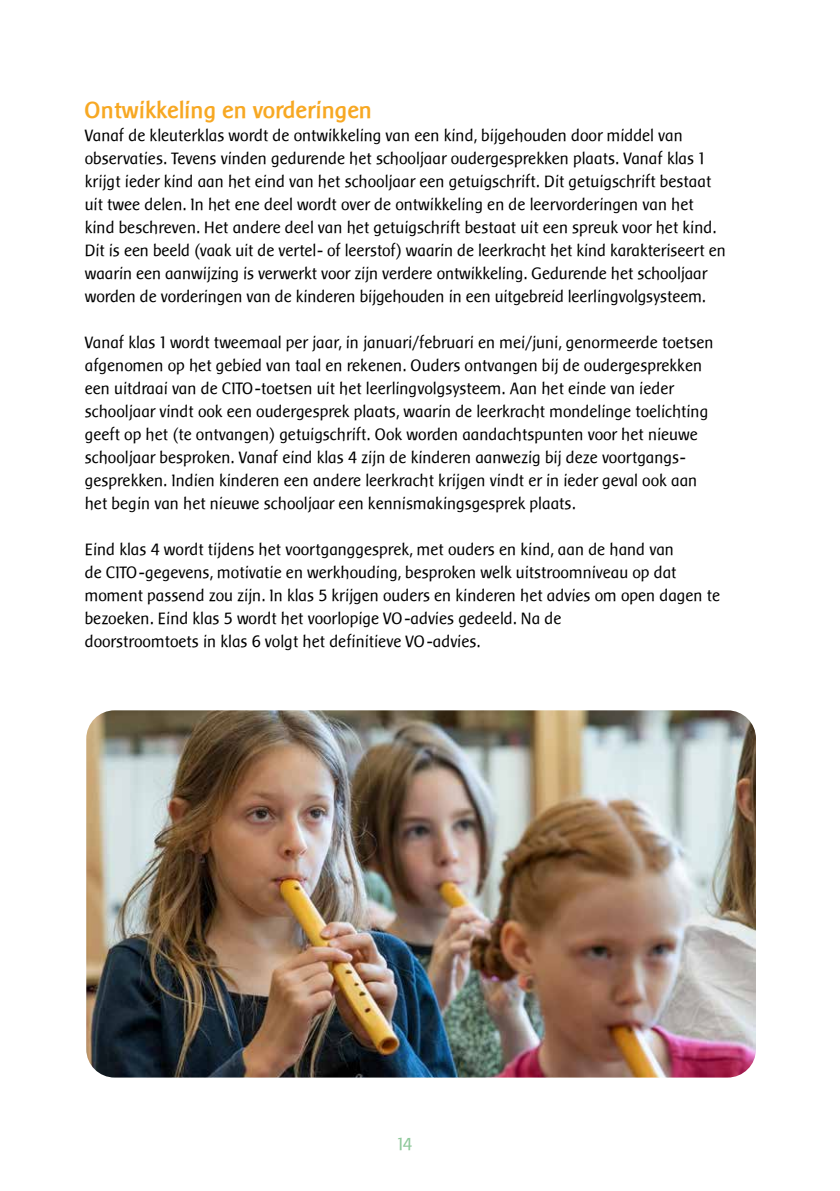
<style>
.page{position:relative;width:840px;height:1191px;background:#fff}
.page>*{position:absolute;margin:0;border:0;box-sizing:border-box;transform-origin:0 0}
.t1{font:700 24px "Baar Sophia";color:#f7a823}
.t2{font:18px "Baar Sophia";color:#8ec89a}
.t3{font:17px/23px "Baar Sophia";color:#000}
</style>
<div class="page">
<img style="left:86px;top:710px;width:669px;height:367px">
<h1 class="t1" style="left:85px;top:97px;width:289px">Ontwikkeling en vorderingen</h1>
<p class="t3" style="left:85px;top:124px;width:642px">Vanaf de kleuterklas wordt de ontwikkeling van een kind, bijgehouden door middel van observaties. Tevens vinden gedurende het schooljaar oudergesprekken plaats. Vanaf klas 1 krijgt ieder kind aan het eind van het schooljaar een getuigschrift. Dit getuigschrift bestaat uit twee delen. In het ene deel wordt over de ontwikkeling en de leervorderingen van het kind beschreven. Het andere deel van het getuigschrift bestaat uit een spreuk voor het kind.<br>Dit is een beeld (vaak uit de vertel- of leerstof) waarin de leerkracht het kind karakteriseert en waarin een aanwijzing is verwerkt voor zijn verdere ontwikkeling. Gedurende het schooljaar worden de vorderingen van de kinderen bijgehouden in een uitgebreid leerlingvolgsysteem.</p>
<p class="t3" style="left:85px;top:331px;width:630px">Vanaf klas 1 wordt tweemaal per jaar, in januari/februari en mei/juni, genormeerde toetsen afgenomen op het gebied van taal en rekenen. Ouders ontvangen bij de oudergesprekken een uitdraai van de CITO-toetsen uit het leerlingvolgsysteem. Aan het einde van ieder schooljaar vindt ook een oudergesprek plaats, waarin de leerkracht mondelinge toelichting geeft op het (te ontvangen) getuigschrift. Ook worden aandachtspunten voor het nieuwe schooljaar besproken. Vanaf eind klas 4 zijn de kinderen aanwezig bij deze voortgangs&shy;gesprekken. Indien kinderen een andere leerkracht krijgen vindt er in ieder geval ook aan het begin van het nieuwe schooljaar een kennismakingsgesprek plaats.</p>
<p class="t3" style="left:85px;top:538px;width:636px">Eind klas 4 wordt tijdens het voortganggesprek, met ouders en kind, aan de hand van<br>de CITO-gegevens, motivatie en werkhouding, besproken welk uitstroomniveau op dat moment passend zou zijn. In klas 5 krijgen ouders en kinderen het advies om open dagen te bezoeken. Eind klas 5 wordt het voorlopige VO-advies gedeeld. Na de<br>doorstroomtoets in klas 6 volgt het definitieve VO-advies.</p>
<p class="t2" style="left:397px;top:1134px;width:17px">14</p>
</div>
